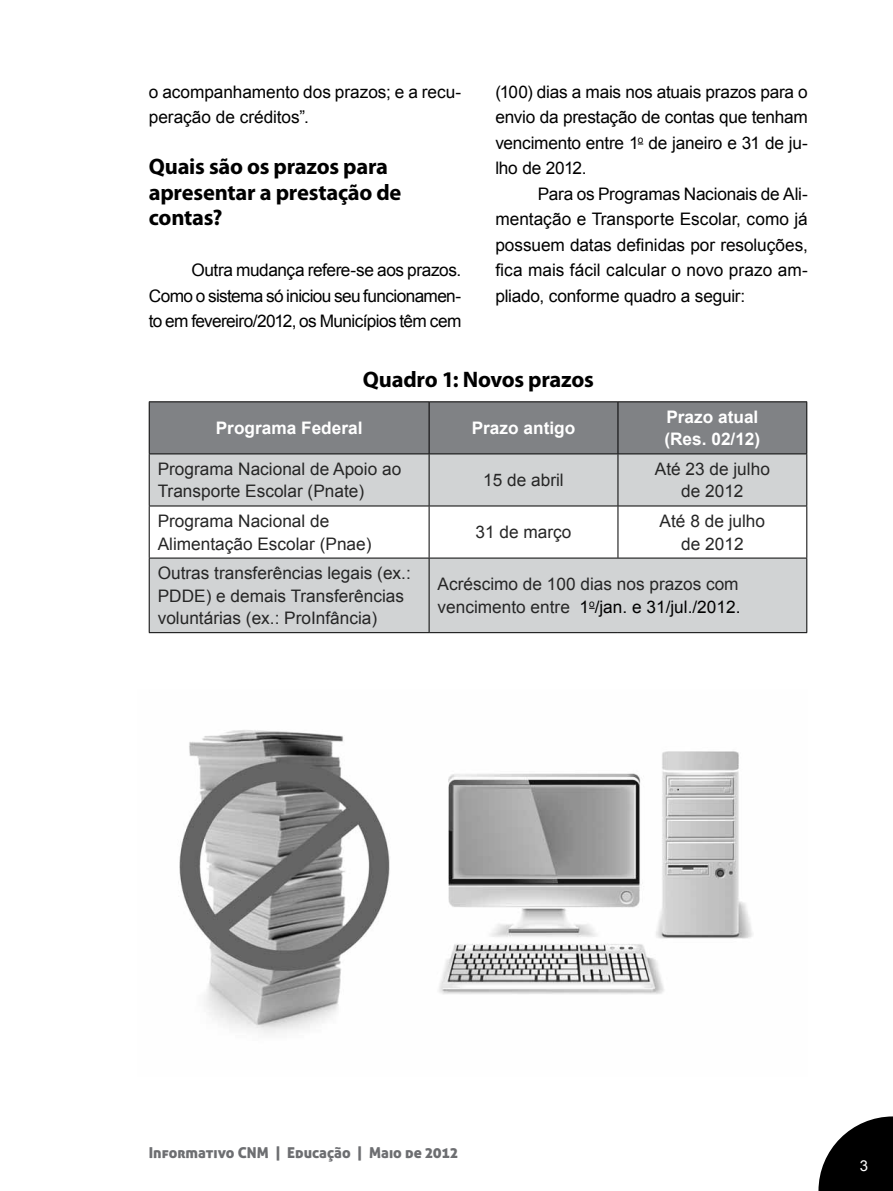
<style>
.page{position:relative;width:893px;height:1191px;background:#fff}
.page>*{position:absolute;margin:0;border:0;box-sizing:border-box;transform-origin:0 0}
.t1{font:700 22.5px/25.5px "Myriad Pro";letter-spacing:-.015em;color:#000}
.t2{font:17.25px/25.5px "Arial";letter-spacing:-.015em;color:#000;text-align:justify}
.t3{font:17.25px/22.5px "Arial";color:#262626}
.t4{font:700 17.25px/22.5px "Arial";color:#fff}
.t5{font:15px "Aller Display";color:#6d6e71}
.t6{font:15px "Arial";color:#fff}
.s1{color:#000}
</style>
<div class="page">
<svg style="left:818px;top:1116px;width:75px;height:75px"></svg>
<div style="left:150px;top:402px;width:656px;height:51px;background:#808285"></div>
<div style="left:150px;top:454px;width:656px;height:178px;background:#d1d3d4"></div>
<svg style="left:150px;top:506px;width:656px;height:51px"></svg>
<hr style="left:149px;top:401px;width:280px;height:1px;background:#000">
<hr style="left:149px;top:402px;width:1px;height:51px;background:#000">
<hr style="left:429px;top:401px;width:189px;height:1px;background:#000">
<hr style="left:429px;top:402px;width:1px;height:51px;background:#000">
<hr style="left:618px;top:401px;width:189px;height:1px;background:#000">
<hr style="left:618px;top:402px;width:1px;height:51px;background:#000">
<hr style="left:806px;top:402px;width:1px;height:51px;background:#000">
<hr style="left:149px;top:453px;width:280px;height:1px;background:#000">
<hr style="left:149px;top:454px;width:1px;height:51px;background:#000">
<hr style="left:429px;top:453px;width:189px;height:1px;background:#000">
<hr style="left:429px;top:454px;width:1px;height:51px;background:#000">
<hr style="left:618px;top:453px;width:189px;height:1px;background:#000">
<hr style="left:618px;top:454px;width:1px;height:51px;background:#000">
<hr style="left:806px;top:454px;width:1px;height:51px;background:#000">
<hr style="left:149px;top:505px;width:280px;height:1px;background:#000">
<hr style="left:149px;top:506px;width:1px;height:51px;background:#000">
<hr style="left:429px;top:505px;width:189px;height:1px;background:#000">
<hr style="left:429px;top:506px;width:1px;height:51px;background:#000">
<hr style="left:618px;top:505px;width:189px;height:1px;background:#000">
<hr style="left:618px;top:506px;width:1px;height:51px;background:#000">
<hr style="left:806px;top:506px;width:1px;height:51px;background:#000">
<hr style="left:149px;top:557px;width:280px;height:1px;background:#000">
<hr style="left:149px;top:558px;width:1px;height:74px;background:#000">
<hr style="left:429px;top:557px;width:189px;height:1px;background:#000">
<hr style="left:429px;top:558px;width:1px;height:74px;background:#000">
<hr style="left:618px;top:557px;width:189px;height:1px;background:#000">
<hr style="left:806px;top:558px;width:1px;height:74px;background:#000">
<hr style="left:149px;top:632px;width:280px;height:1px;background:#000">
<hr style="left:429px;top:632px;width:189px;height:1px;background:#000">
<hr style="left:618px;top:632px;width:189px;height:1px;background:#000">
<img style="left:178px;top:730px;width:575px;height:304px">
<p class="t2" style="left:149px;top:79px;width:314px">o acompanhamento dos prazos; e a recu&shy;peração de créditos”.</p>
<h1 class="t1" style="left:149px;top:154px;width:254px">Quais são os prazos para apresentar a prestação de contas?</h1>
<p class="t2" style="left:149px;top:257px;width:314px;text-indent:43px">Outra mudança refere-se aos prazos.<br>Como o sistema só iniciou seu funcionamen&shy;to em fevereiro/2012, os Municípios têm cem</p>
<p class="t2" style="left:495px;top:79px;width:314px">(100) dias a mais nos atuais prazos para o envio da prestação de contas que tenham vencimento entre 1<sup>o</sup> de janeiro e 31 de ju&shy;lho de 2012.</p>
<p class="t2" style="left:495px;top:181px;width:314px;text-indent:43px">Para os Programas Nacionais de Ali&shy;mentação e Transporte Escolar, como já possuem datas definidas por resoluções, fica mais fácil calcular o novo prazo am&shy;pliado, conforme quadro a seguir:</p>
<h1 class="t1" style="left:363px;top:367px;width:232px">Quadro 1: Novos prazos</h1>
<p class="t4" style="left:216px;top:417px;width:148px">Programa Federal</p>
<p class="t4" style="left:472px;top:417px;width:105px">Prazo antigo</p>
<p class="t4" style="left:664px;top:406px;width:97px">Prazo atual (Res. 02/12)</p>
<p class="t3" style="left:158px;top:458px;width:245px">Programa Nacional de Apoio ao<br>Transporte Escolar (Pnate)</p>
<p class="t3" style="left:483px;top:469px;width:82px">15 de abril</p>
<p class="t3" style="left:655px;top:458px;width:117px;text-align:center">Até 23 de julho de 2012</p>
<p class="t3" style="left:158px;top:510px;width:215px">Programa Nacional de<br>Alimentação Escolar (Pnae)</p>
<p class="t3" style="left:476px;top:521px;width:97px">31 de março</p>
<p class="t3" style="left:660px;top:510px;width:107px;text-align:center">Até 8 de julho de 2012</p>
<p class="t3" style="left:158px;top:562px;width:255px">Outras transferências legais (ex.:<br>PDDE) e demais Transferências voluntárias (ex.: ProInfância)</p>
<p class="t3" style="left:438px;top:573px;width:304px">Acréscimo de 100 dias nos prazos com vencimento entre <span class="s1">1</span><sup>o</sup><span class="s1">/jan. e 31/jul./2012.</span></p>
<p class="t5" style="left:149px;top:1143px;width:311px">Informativo CNM | Educação | Maio de 2012</p>
<p class="t6" style="left:860px;top:1155px;width:10px">3</p>
</div>
